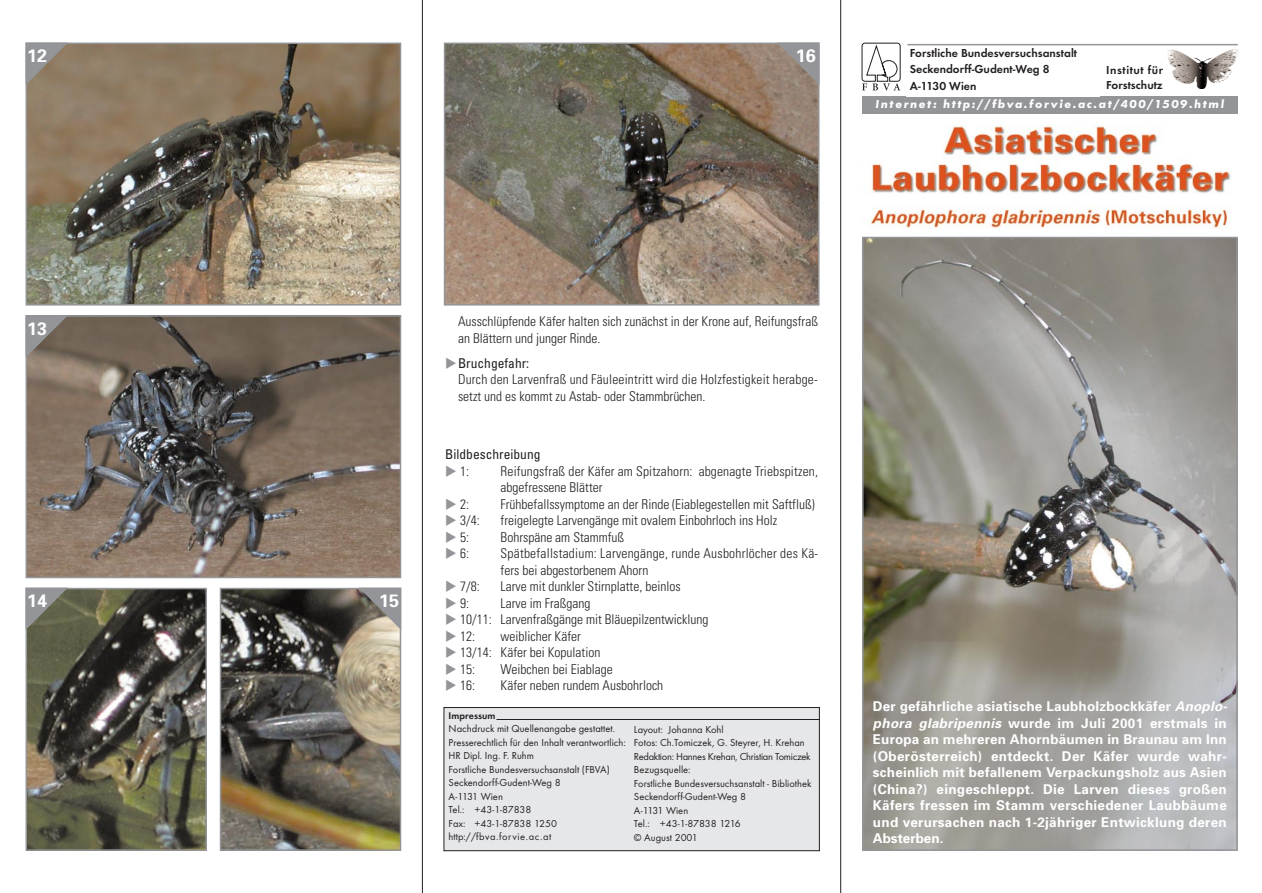
<style>
.page{position:relative;width:1262px;height:893px;background:#fff}
.page>*{position:absolute;margin:0;border:0;box-sizing:border-box;transform-origin:0 0}
.t1{font:700 18px "Univers";color:#fff}
.t2{font:300 condensed 13.5px/16.5px "Univers";color:#231f20}
.t3{font:700 13.5px/16.5px "Univers";letter-spacing:.02em;color:#fff}
.t4{font:300 condensed 13.5px/16.5px "Univers";letter-spacing:.02em;color:#231f20}
.t5{font:condensed 13.5px "Univers";color:#231f20}
.t6{font:600 12px/16.5px "Futura T";color:#231f20}
.t7{font:italic 700 12px "Futura T";letter-spacing:.13em;color:#fff}
.t8{font:10.5px/13.5px "Futura T";color:#231f20}
.t9{font:600 10.05px "Futura T";color:#231f20}
.s1{color:#939598}
.s2{font-weight:400}
.s3{font-style:italic}
</style>
<div class="page">
<svg style="left:861px;top:43px;width:39px;height:47px"></svg>
<img style="left:1167px;top:50px;width:71px;height:38px">
<img style="left:862px;top:125px;width:369px;height:104px">
<img style="left:865px;top:240px;width:369px;height:607px">
<div style="left:862px;top:237px;width:375px;height:613px;border:2px solid #939598"></div>
<div style="left:862px;top:97px;width:375px;height:17px;background:#939598"></div>
<div style="left:444px;top:707px;width:375px;height:143px;background:#e6e7e9"></div>
<div style="left:444px;top:707px;width:375px;height:143px;border:1px solid #231f20"></div>
<hr style="left:496px;top:719px;width:323px;height:1px;background:#231f20">
<hr style="left:840px;top:0;width:1px;height:892px;background:#231f20">
<hr style="left:422px;top:0;width:1px;height:892px;background:#231f20">
<hr style="left:907px;top:44px;width:330px;height:1px;background:#939598">
<img style="left:29px;top:318px;width:369px;height:257px">
<div style="left:26px;top:315px;width:375px;height:263px;border:2px solid #939598"></div>
<img style="left:447px;top:46px;width:369px;height:256px">
<div style="left:444px;top:43px;width:375px;height:262px;border:2px solid #939598"></div>
<img style="left:29px;top:590px;width:175px;height:257px">
<div style="left:26px;top:587px;width:181px;height:263px;border:2px solid #939598"></div>
<img style="left:29px;top:46px;width:369px;height:256px">
<div style="left:26px;top:43px;width:375px;height:262px;border:2px solid #939598"></div>
<img style="left:223px;top:590px;width:175px;height:257px">
<div style="left:220px;top:587px;width:181px;height:263px;border:2px solid #939598"></div>
<svg style="left:26px;top:43px;width:42px;height:42px"></svg>
<svg style="left:26px;top:315px;width:42px;height:43px"></svg>
<svg style="left:26px;top:587px;width:42px;height:43px"></svg>
<svg style="left:359px;top:587px;width:42px;height:43px"></svg>
<svg style="left:777px;top:43px;width:42px;height:42px"></svg>
<h1 class="t1" style="left:27px;top:49px;width:22px">12</h1>
<h1 class="t1" style="left:796px;top:49px;width:22px">16</h1>
<p class="t6" style="left:909px;top:45px;width:169px">Forstliche Bundesversuchsanstalt<br>Seckendorff-Gudent-Weg 8<br>A-1130 Wien</p>
<p class="t6" style="left:1106px;top:64px;width:59px;line-height:14.4px">Institut für<br>Forstschutz</p>
<p class="t7" style="left:875px;top:99px;width:350px">Internet: http://fbva.forvie.ac.at/400/1509.html</p>
<h1 class="t1" style="left:27px;top:322px;width:22px">13</h1>
<h1 class="t1" style="left:27px;top:594px;width:22px">14</h1>
<h1 class="t1" style="left:379px;top:594px;width:22px">15</h1>
<p class="t2" style="left:458px;top:314px;width:361px">Ausschlüpfende Käfer halten sich zunächst in der Krone auf, Reifungsfraß an Blättern und junger Rinde.</p>
<p class="t2" style="left:458px;top:356px;width:361px;text-indent:-13px"><span class="s1">◆</span><span class="s2">Bruchgefahr:<br></span>Durch den Larvenfraß und Fäuleeintritt wird die Holzfestigkeit herabge&shy;setzt und es kommt zu Astab- oder Stammbrüchen.</p>
<p class="t5" style="left:445px;top:449px;width:97px">Bildbeschreibung</p>
<p class="t2" style="left:445px;top:464px;width:25px"><span class="s1">◆</span> 1:</p>
<p class="t2" style="left:500px;top:464px;width:319px">Reifungsfraß der Käfer am Spitzahorn: abgenagte Triebspitzen, abgefressene Blätter</p>
<p class="t2" style="left:445px;top:497px;width:25px"><span class="s1">◆</span> 2:</p>
<p class="t2" style="left:500px;top:497px;width:316px">Frühbefallssymptome an der Rinde (Eiablegestellen mit Saftfluß)</p>
<p class="t2" style="left:445px;top:513px;width:36px"><span class="s1">◆</span> 3/4:</p>
<p class="t2" style="left:500px;top:513px;width:278px">freigelegte Larvengänge mit ovalem Einbohrloch ins Holz</p>
<p class="t2" style="left:445px;top:530px;width:25px"><span class="s1">◆</span> 5:</p>
<p class="t2" style="left:500px;top:530px;width:125px">Bohrspäne am Stammfuß</p>
<p class="t2" style="left:445px;top:546px;width:25px"><span class="s1">◆</span> 6:</p>
<p class="t4" style="left:500px;top:546px;width:319px">Spätbefallstadium: Larvengänge, runde Ausbohrlöcher des Kä&shy;fers bei abgestorbenem Ahorn</p>
<p class="t2" style="left:445px;top:579px;width:36px"><span class="s1">◆</span> 7/8:</p>
<p class="t2" style="left:500px;top:579px;width:181px">Larve mit dunkler Stirnplatte, beinlos</p>
<p class="t2" style="left:445px;top:596px;width:25px"><span class="s1">◆</span> 9:</p>
<p class="t2" style="left:500px;top:596px;width:91px">Larve im Fraßgang</p>
<p class="t2" style="left:445px;top:612px;width:264px"><span class="s1">◆</span> 10/11: Larvenfraßgänge mit Bläuepilzentwicklung</p>
<p class="t2" style="left:445px;top:629px;width:31px"><span class="s1">◆</span> 12:</p>
<p class="t2" style="left:500px;top:629px;width:82px">weiblicher Käfer</p>
<p class="t2" style="left:445px;top:645px;width:156px"><span class="s1">◆</span> 13/14: Käfer bei Kopulation</p>
<p class="t2" style="left:445px;top:662px;width:31px"><span class="s1">◆</span> 15:</p>
<p class="t2" style="left:500px;top:662px;width:114px">Weibchen bei Eiablage</p>
<p class="t2" style="left:445px;top:678px;width:31px"><span class="s1">◆</span> 16:</p>
<p class="t2" style="left:500px;top:678px;width:164px">Käfer neben rundem Ausbohrloch</p>
<p class="t9" style="left:448px;top:711px;width:48px">Impressum</p>
<p class="t8" style="left:448px;top:722px;width:179px">Nachdruck mit Quellenangabe gestattet.<br>Presserechtlich für den Inhalt verantwortlich:<br>HR Dipl. Ing. F. Ruhm<br>Forstliche Bundesversuchsanstalt (FBVA)<br>Seckendorff-Gudent-Weg 8<br>A-1131 Wien<br>Tel.: +43-1-87838<br>Fax: +43-1-87838 1250 http://fbva.forvie.ac.at</p>
<p class="t8" style="left:634px;top:723px;width:179px">Layout: Johanna Kohl<br>Fotos: Ch.Tomiczek, G. Steyrer, H. Krehan<br>Redaktion: Hannes Krehan, Christian Tomiczek<br>Bezugsquelle:<br>Forstliche Bundesversuchsanstalt - Bibliothek<br>Seckendorff-Gudent-Weg 8<br>A-1131 Wien<br>Tel.: +43-1-87838 1216<br>© August 2001</p>
<p class="t3" style="left:873px;top:699px;width:358px">Der gefährliche asiatische Laubholzbockkäfer <span class="s3">Anoplo&shy;phora glabripennis</span> wurde im Juli 2001 erstmals in Europa an mehreren Ahornbäumen in Braunau am Inn (Oberösterreich) entdeckt. Der Käfer wurde wahr&shy;scheinlich mit befallenem Verpackungsholz aus Asien (China?) eingeschleppt. Die Larven dieses großen Käfers fressen im Stamm verschiedener Laubbäume und verursachen nach 1-2jähriger Entwicklung deren Absterben.</p>
</div>
